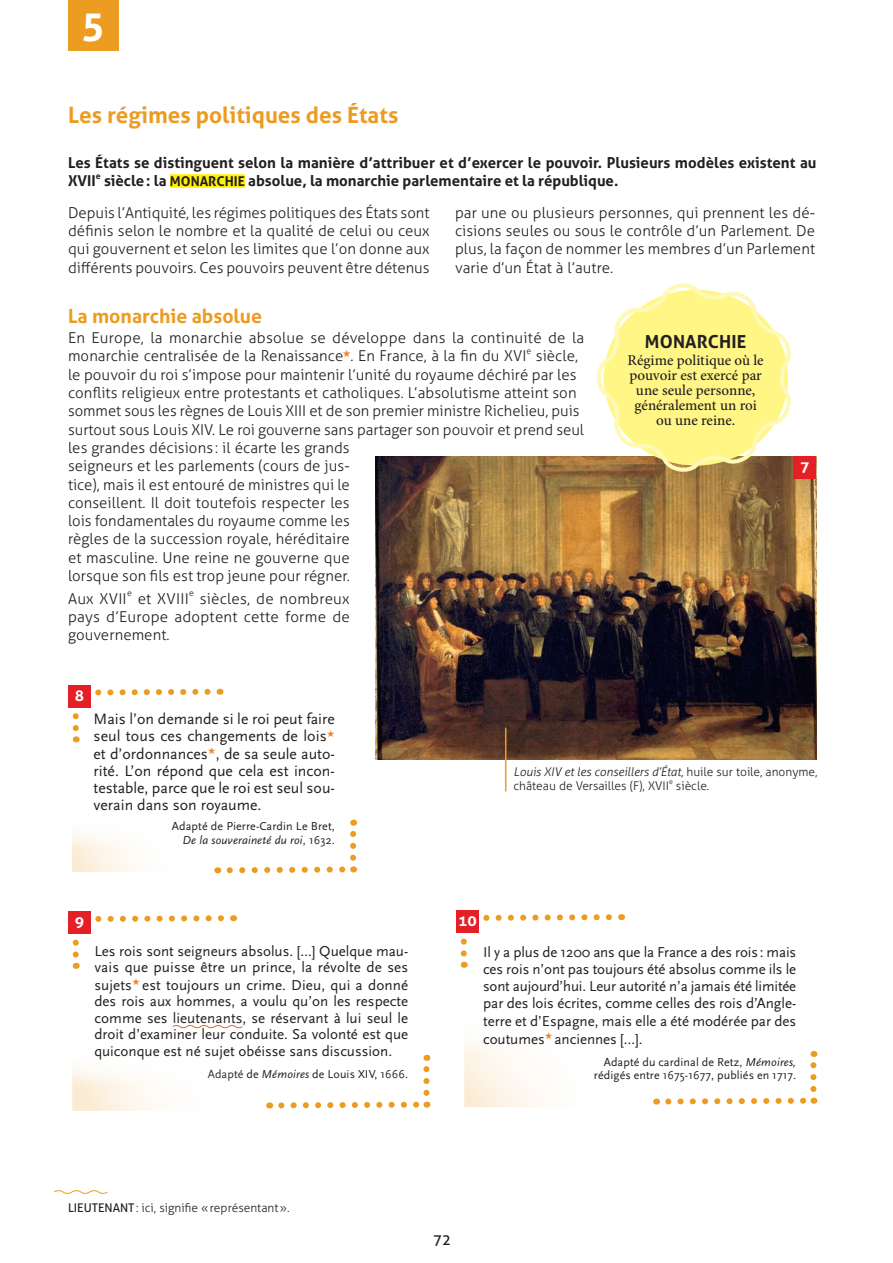
<style>
.page{position:relative;width:893px;height:1263px;background:#fff}
.page>*{position:absolute;margin:0;border:0;box-sizing:border-box;transform-origin:0 0}
.t1{font:700 39px "Aller";color:#fff}
.t2{font:700 22.5px "Aller";color:#ec9c21}
.t3{font:700 19.5px "Aller";color:#ec9c21}
.t4{font:700 18px "Aller";letter-spacing:.01em;color:#231f20}
.t5{font:15.75px/17.2px "Scala Sans";color:#231f20;text-align:justify}
.t6{font:300 15px/18.3px "Aller";letter-spacing:.005em;color:#231f20;text-align:justify}
.t7{font:15px/16.6px "Scala Sans";color:#231f20;text-align:justify}
.t8{font:700 15px/18px "Aller";color:#231f20}
.t9{font:500 15px/15px "Minion Pro";color:#231f20;text-align:center}
.t10{font:15px "Aller";color:#231f20}
.t11{font:700 14.85px "Aller";color:#fff;scale:1.05 1}
.t12{font:12px/13.5px "Scala Sans";letter-spacing:.01em;color:#231f20;text-align:right}
.t13{font:300 12px/13.5px "Aller";color:#231f20}
.t14{font:300 8.7px "Aller";color:#231f20}
.t15{font:700 8.7px "Aller";color:#231f20}
.t16{font:300 6.9px "Aller";color:#231f20}
.s1{font-size:13.5px}
.s2{font-style:italic}
.s3{font-weight:400}
</style>
<div class="page">
<div style="left:68px;top:0;width:50px;height:50px;background:#ec9c21"></div>
<svg style="left:172px;top:1025px;width:71px;height:4px"></svg>
<svg style="left:54px;top:1190px;width:54px;height:4px"></svg>
<svg style="left:272px;top:1055px;width:157px;height:54px"></svg>
<svg style="left:656px;top:1097px;width:158px;height:8px"></svg>
<svg style="left:810px;top:1051px;width:6px;height:38px"></svg>
<div style="left:170px;top:174px;width:75px;height:14px;background:#fff101"></div>
<svg style="left:95px;top:915px;width:129px;height:7px"></svg>
<svg style="left:73px;top:939px;width:6px;height:30px"></svg>
<div style="left:68px;top:911px;width:23px;height:23px;background:#e41f25"></div>
<svg style="left:226px;top:820px;width:130px;height:54px"></svg>
<svg style="left:72px;top:832px;width:145px;height:40px"></svg>
<svg style="left:73px;top:688px;width:138px;height:54px"></svg>
<div style="left:68px;top:685px;width:23px;height:23px;background:#e41f25"></div>
<svg style="left:483px;top:914px;width:129px;height:7px"></svg>
<svg style="left:461px;top:938px;width:6px;height:30px"></svg>
<div style="left:456px;top:910px;width:23px;height:23px;background:#e41f25"></div>
<svg style="left:72px;top:1068px;width:200px;height:42px"></svg>
<svg style="left:465px;top:1041px;width:85px;height:66px"></svg>
<img style="left:375px;top:456px;width:441px;height:303px">
<div style="left:793px;top:456px;width:23px;height:23px;background:#e41f25"></div>
<hr style="left:505px;top:728px;width:1px;height:63px;background:#ec9c21">
<svg style="left:597px;top:283px;width:195px;height:190px"></svg>
<h1 class="t1" style="left:81px;top:2px;width:25px">5</h1>
<h2 class="t2" style="left:68px;top:101px;width:332px">Les régimes politiques des États</h2>
<p class="t8" style="left:68px;top:154px;width:750px">Les États se distinguent selon la manière d’attribuer et d’exercer le pouvoir. Plusieurs modèles existent au<br>XVII</p>
<p class="t15" style="left:96px;top:171px;width:6px">e</p>
<p class="t8" style="left:104px;top:172px;width:516px">siècle: la <span class="s1">MONARCHIE</span> absolue, la monarchie parlementaire et la république.</p>
<p class="t6" style="left:68px;top:203px;width:363px">Depuis l’Antiquité, les régimes politiques des États sont définis selon le nombre et la qualité de celui ou ceux qui gouvernent et selon les limites que l’on donne aux différents pouvoirs. Ces pouvoirs peuvent être détenus</p>
<p class="t6" style="left:455px;top:203px;width:362px">par une ou plusieurs personnes, qui prennent les dé&shy;cisions seules ou sous le contrôle d’un Parlement. De plus, la façon de nommer les membres d’un Parlement varie d’un État à l’autre.</p>
<h3 class="t3" style="left:68px;top:304px;width:196px">La monarchie absolue</h3>
<p class="t6" style="left:68px;top:329px;width:518px">En Europe, la monarchie absolue se développe dans la continuité de la monarchie centralisée de la Renaissance<sup>★</sup>. En France, à la fin du XVI</p>
<p class="t14" style="left:526px;top:346px;width:6px">e</p>
<p class="t6" style="left:68px;top:347px;width:518px;text-align:left;text-indent:468px">siècle, le pouvoir du roi s’impose pour maintenir l’unité du royaume déchiré par les conflits religieux entre protestants et catholiques. L’absolutisme atteint son sommet sous les règnes de Louis XIII et de son premier ministre Richelieu, puis surtout sous Louis XIV. Le roi gouverne sans partager son pouvoir et prend seul les grandes décisions : il écarte les grands<br>seigneurs et les parlements (cours de jus-<br>tice), mais il est entouré de ministres qui le<br>conseillent. Il doit toutefois respecter les<br>lois fondamentales du royaume comme les<br>règles de la succession royale, héréditaire<br>et masculine. Une reine ne gouverne que<br>lorsque son fils est trop jeune pour régner.</p>
<p class="t6" style="left:68px;top:589px;width:60px">Aux XVII</p>
<p class="t14" style="left:127px;top:588px;width:6px">e</p>
<p class="t6" style="left:138px;top:589px;width:53px">et XVIII</p>
<p class="t14" style="left:189px;top:588px;width:6px">e</p>
<p class="t6" style="left:68px;top:589px;width:283px;text-indent:132px">siècles, de nombreux pays d’Europe adoptent cette forme de gouvernement.</p>
<p class="t11" style="left:75px;top:686px;width:10px">8</p>
<p class="t4" style="left:645px;top:331px;width:103px">MONARCHIE</p>
<p class="t9" style="left:628px;top:353px;width:138px">Régime politique où le pouvoir est exercé par une seule personne, généralement un roi ou une reine.</p>
<p class="t11" style="left:800px;top:458px;width:10px">7</p>
<p class="t5" style="left:94px;top:711px;width:243px">Mais l’on demande si le roi peut faire seul tous ces changements de lois<sup>★ </sup>et d’ordonnances<sup>★</sup>, de sa seule auto&shy;rité. L’on répond que cela est incon&shy;testable, parce que le roi est seul sou&shy;verain dans son royaume.</p>
<p class="t12" style="left:172px;top:820px;width:164px">Adapté de Pierre-Cardin Le Bret,<br><span class="s2">De la souveraineté du roi</span>, 1632.</p>
<p class="t11" style="left:75px;top:913px;width:10px">9</p>
<p class="t7" style="left:94px;top:943px;width:315px">Les rois sont seigneurs absolus. […] Quelque mau&shy;vais que puisse être un prince, la révolte de ses sujets<sup>★</sup> est toujours un crime. Dieu, qui a donné des rois aux hommes, a voulu qu’on les respecte comme ses lieutenants, se réservant à lui seul le droit d’examiner leur conduite. Sa volonté est que quiconque est né sujet obéisse sans discussion.</p>
<p class="t12" style="left:208px;top:1067px;width:202px">Adapté de <span class="s2">Mémoires</span> de Louis XIV, 1666.</p>
<p class="t13" style="left:513px;top:765px;width:306px"><span class="s2">Louis XIV et les conseillers d’État</span>, huile sur toile, anonyme, château de Versailles (F), XVII</p>
<p class="t16" style="left:669px;top:777px;width:5px">e</p>
<p class="t13" style="left:676px;top:779px;width:35px">siècle.</p>
<p class="t11" style="left:458px;top:912px;width:19px">10</p>
<p class="t7" style="left:483px;top:943px;width:315px;line-height:17.4px">Il y a plus de 1200 ans que la France a des rois : mais ces rois n’ont pas toujours été absolus comme ils le sont aujourd’hui. Leur autorité n’a jamais été limitée par des lois écrites, comme celles des rois d’Angle&shy;terre et d’Espagne, mais elle a été modérée par des coutumes<sup>★</sup> anciennes […].</p>
<p class="t12" style="left:594px;top:1055px;width:204px">Adapté du cardinal de Retz, <span class="s2">Mémoires, </span>rédigés entre 1675-1677, publiés en 1717.</p>
<p class="t13" style="left:68px;top:1201px;width:223px"><span class="s3">LIEUTENANT</span>: ici, signifie «représentant».</p>
<p class="t10" style="left:433px;top:1231px;width:19px">72</p>
</div>
